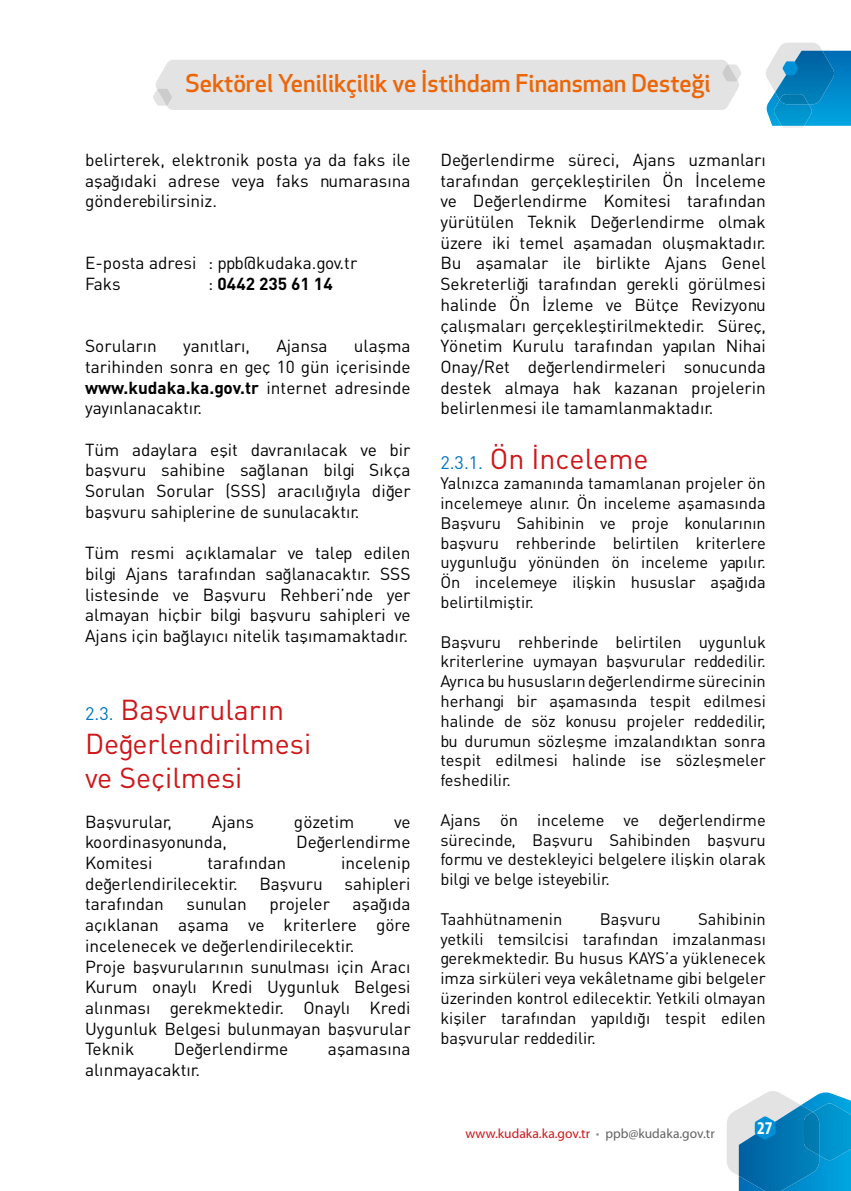
<style>
.page{position:relative;width:851px;height:1191px;background:#fff}
.page>*{position:absolute;margin:0;border:0;box-sizing:border-box;transform-origin:0 0}
.t1{font:28.5px/34.2px "DIN Tr";color:#cd171a}
.t2{font:500 24px "Apex New";color:#ec6608}
.t3{font:700 condensed 18px "Myriad Pro";color:#fff}
.t4{font:17.25px/20.7px "DIN Tr";color:#000;text-align:justify}
.t5{font:17.25px "DINT Bold Tr";color:#000}
.t6{font:16.5px/19.8px "DIN Tr";color:#000;text-align:justify}
.t7{font:13.5px "Myriad Pro";color:#cd171a}
.s1{font-family:"DIN Tr"}
.s2{font-size:18px;color:#0075bf}
.s3{color:#9d9d9c}
.s4{color:#646363}
</style>
<div class="page">
<div style="left:153px;top:60px;width:588px;height:50px;background:#e3e3e3"></div>
<svg style="left:766px;top:43px;width:84px;height:85px;background:#3d9fce"></svg>
<svg style="left:727px;top:1091px;width:123px;height:100px;background:#43a0cc"></svg>
<h2 class="t2" style="left:185px;top:68px;width:526px">Sektörel Yenilikçilik ve İstihdam Finansman Desteği</h2>
<p class="t4" style="left:85px;top:149px;width:327px">belirterek, elektronik posta ya da faks ile aşağıdaki adrese veya faks numarasına gönderebilirsiniz.</p>
<p class="t4" style="left:85px;top:252px;width:273px">E-posta adresi : ppb@kudaka.gov.tr<br>Faks</p>
<p class="t5" style="left:208px;top:273px;width:126px"><span class="s1">:</span> 0442 235 61 14</p>
<p class="t4" style="left:85px;top:335px;width:73px">Soruların</p>
<p class="t4" style="left:183px;top:335px;width:68px">yanıtları,</p>
<p class="t4" style="left:276px;top:335px;width:53px">Ajansa</p>
<p class="t4" style="left:85px;top:335px;width:327px;text-align:right">ulaşma<br>tarihinden sonra en geç 10 gün içerisinde</p>
<p class="t5" style="left:85px;top:376px;width:327px">www.kudaka.ka.gov.tr <span class="s1">internet adresinde</span></p>
<p class="t4" style="left:85px;top:397px;width:119px">yayınlanacaktır.</p>
<p class="t4" style="left:85px;top:439px;width:327px">Tüm adaylara eşit davranılacak ve bir başvuru sahibine sağlanan bilgi Sıkça Sorulan Sorular (SSS) aracılığıyla diğer başvuru sahiplerine de sunulacaktır.</p>
<p class="t4" style="left:85px;top:542px;width:327px">Tüm resmi açıklamalar ve talep edilen bilgi Ajans tarafından sağlanacaktır. SSS listesinde ve Başvuru Rehberi’nde yer almayan hiçbir bilgi başvuru sahipleri ve Ajans için bağlayıcı nitelik taşımamaktadır.</p>
<h1 class="t1" style="left:85px;top:691px;width:227px"><span class="s2">2.3.</span> Başvuruların<br>Değerlendirilmesi ve Seçilmesi</h1>
<p class="t4" style="left:85px;top:810px;width:88px">Başvurular,</p>
<p class="t4" style="left:212px;top:810px;width:44px">Ajans</p>
<p class="t4" style="left:294px;top:810px;width:62px">gözetim</p>
<p class="t4" style="left:394px;top:810px;width:18px">ve</p>
<p class="t4" style="left:85px;top:831px;width:143px">koordinasyonunda,</p>
<p class="t4" style="left:296px;top:831px;width:116px">Değerlendirme</p>
<p class="t4" style="left:85px;top:852px;width:69px">Komitesi</p>
<p class="t4" style="left:207px;top:852px;width:80px">tarafından</p>
<p class="t4" style="left:341px;top:852px;width:71px">incelenip</p>
<p class="t4" style="left:85px;top:873px;width:154px">değerlendirilecektir.</p>
<p class="t4" style="left:259px;top:873px;width:65px">Başvuru</p>
<p class="t4" style="left:344px;top:873px;width:68px">sahipleri</p>
<p class="t4" style="left:85px;top:893px;width:80px">tarafından</p>
<p class="t4" style="left:186px;top:893px;width:62px">sunulan</p>
<p class="t4" style="left:269px;top:893px;width:62px">projeler</p>
<p class="t4" style="left:85px;top:893px;width:327px;text-align:left;text-indent:267px">aşağıda açıklanan aşama ve kriterlere göre incelenecek ve değerlendirilecektir.<br>Proje başvurularının sunulması için Aracı<br>Kurum onaylı Kredi Uygunluk Belgesi alınması gerekmektedir. Onaylı Kredi<br>Uygunluk Belgesi bulunmayan başvurular<br>Teknik</p>
<p class="t4" style="left:174px;top:1038px;width:116px">Değerlendirme</p>
<p class="t4" style="left:328px;top:1038px;width:84px">aşamasına</p>
<p class="t4" style="left:85px;top:1059px;width:116px">alınmayacaktır.</p>
<p class="t4" style="left:440px;top:149px;width:327px">Değerlendirme süreci, Ajans uzmanları tarafından gerçekleştirilen Ön İnceleme ve Değerlendirme Komitesi tarafından yürütülen Teknik Değerlendirme olmak üzere iki temel aşamadan oluşmaktadır.<br>Bu aşamalar ile birlikte Ajans Genel Sekreterliği tarafından gerekli görülmesi halinde Ön İzleme ve Bütçe Revizyonu çalışmaları gerçekleştirilmektedir. Süreç, Yönetim Kurulu tarafından yapılan Nihai Onay/Ret değerlendirmeleri sonucunda destek almaya hak kazanan projelerin belirlenmesi ile tamamlanmaktadır.</p>
<h1 class="t1" style="left:440px;top:441px;width:209px"><span class="s2">2.3.1.</span> Ön İnceleme</h1>
<p class="t6" style="left:440px;top:473px;width:327px">Yalnızca zamanında tamamlanan projeler ön incelemeye alınır. Ön inceleme aşamasında Başvuru Sahibinin ve proje konularının başvuru rehberinde belirtilen kriterlere uygunluğu yönünden ön inceleme yapılır.<br>Ön incelemeye ilişkin hususlar aşağıda belirtilmiştir.</p>
<p class="t6" style="left:440px;top:631px;width:327px">Başvuru rehberinde belirtilen uygunluk kriterlerine uymayan başvurular reddedilir.<br>Ayrıca bu hususların değerlendirme sürecinin herhangi bir aşamasında tespit edilmesi halinde de söz konusu projeler reddedilir, bu durumun sözleşme imzalandıktan sonra tespit edilmesi halinde ise sözleşmeler feshedilir.</p>
<p class="t6" style="left:440px;top:809px;width:327px">Ajans ön inceleme ve değerlendirme sürecinde, Başvuru Sahibinden başvuru formu ve destekleyici belgelere ilişkin olarak bilgi ve belge isteyebilir.</p>
<p class="t6" style="left:440px;top:908px;width:123px">Taahhütnamenin</p>
<p class="t6" style="left:599px;top:908px;width:62px">Başvuru</p>
<p class="t6" style="left:440px;top:908px;width:327px;text-indent:258px">Sahibinin yetkili temsilcisi tarafından imzalanması gerekmektedir. Bu husus KAYS’a yüklenecek imza sirküleri veya vekâletname gibi belgeler üzerinden kontrol edilecektir. Yetkili olmayan kişiler tarafından yapıldığı tespit edilen başvurular reddedilir.</p>
<p class="t7" style="left:465px;top:1126px;width:251px">www.kudaka.ka.gov.tr <span class="s3">•</span> <span class="s4">ppb@kudaka.gov.tr</span></p>
<p class="t3" style="left:757px;top:1117px;width:17px">27</p>
</div>
